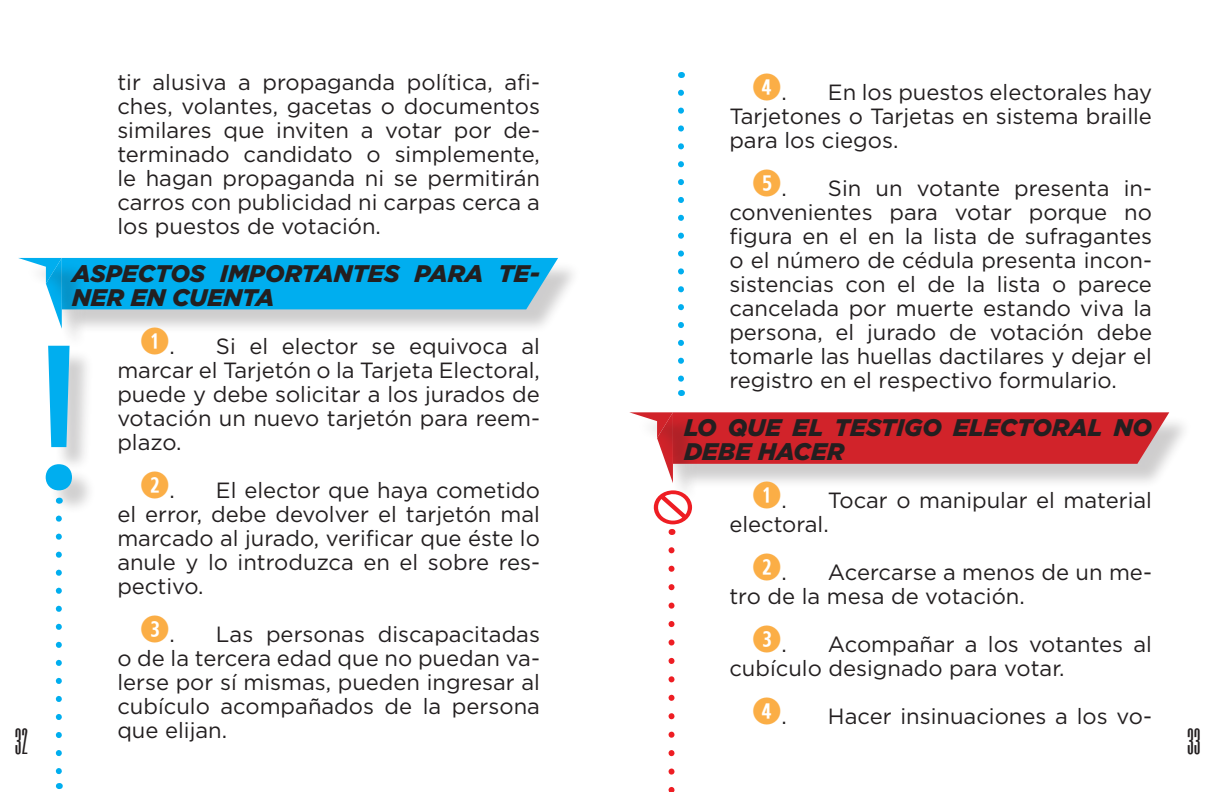
<style>
.page{position:relative;width:1224px;height:792px;background:#fff}
.page>*{position:absolute;margin:0;border:0;box-sizing:border-box;transform-origin:0 0}
.t1{font:30px "Six Caps";color:#231f20}
.parrafo_1{font:italic 900 24px/24px "Gotham";color:#231f20}
.Estilo_de_párrafo_sa{font:22px/24px "Gotham";color:#231f20;text-align:justify}
.s1{font-family:"Combi Numerals Ltd";font-size:36px;color:#fbae46}
</style>
<div class="page">
<div style="left:676px;top:415px;width:517px;height:74px;background:#231f20;opacity:.22"></div>
<div style="left:661px;top:418px;width:37px;height:87px;background:#231f20;opacity:.21"></div>
<svg style="left:629px;top:412px;width:540px;height:71px;background:#d66367"></svg>
<div style="left:65px;top:261px;width:517px;height:73px;background:#231f20;opacity:.22"></div>
<div style="left:50px;top:263px;width:37px;height:88px;background:#231f20;opacity:.21"></div>
<svg style="left:18px;top:258px;width:540px;height:71px;background:#4cbfea"></svg>
<div style="left:49px;top:349px;width:47px;height:166px;background:#231f20;opacity:.21"></div>
<svg style="left:46px;top:346px;width:26px;height:144px"></svg>
<svg style="left:56px;top:519px;width:6px;height:256px"></svg>
<svg style="left:678px;top:93px;width:6px;height:289px"></svg>
<svg style="left:654px;top:490px;width:38px;height:45px"></svg>
<svg style="left:669px;top:550px;width:6px;height:242px"></svg>
<p class="Estilo_de_párrafo_sa" style="left:729px;top:80px;width:424px;text-indent:23px"><span class="s1">4</span>. En los puestos electorales hay Tarjetones o Tarjetas en sistema braille para los ciegos.</p>
<p class="Estilo_de_párrafo_sa" style="left:729px;top:176px;width:424px;text-indent:23px"><span class="s1">5</span>. Sin un votante presenta in&shy;convenientes para votar porque no figura en el en la lista de sufragantes o el número de cédula presenta incon&shy;sistencias con el de la lista o parece cancelada por muerte estando viva la persona, el jurado de votación debe tomarle las huellas dactilares y dejar el registro en el respectivo formulario.</p>
<p class="parrafo_1" style="left:684px;top:415px;width:469px">LO QUE EL TESTIGO ELECTORAL NO<br>DEBE HACER</p>
<p class="Estilo_de_párrafo_sa" style="left:729px;top:488px;width:424px;text-indent:23px"><span class="s1">1</span>. Tocar o manipular el material electoral.</p>
<p class="Estilo_de_párrafo_sa" style="left:729px;top:560px;width:424px;text-indent:23px"><span class="s1">2</span>. Acercarse a menos de un me&shy;tro de la mesa de votación.</p>
<p class="Estilo_de_párrafo_sa" style="left:729px;top:632px;width:424px;text-indent:23px"><span class="s1">3</span>. Acompañar a los votantes al cubículo designado para votar.</p>
<p class="Estilo_de_párrafo_sa" style="left:752px;top:704px;width:401px"><span class="s1">4</span>. Hacer insinuaciones a los vo-</p>
<p class="Estilo_de_párrafo_sa" style="left:117px;top:69px;width:424px">tir alusiva a propaganda política, afi&shy;ches, volantes, gacetas o documentos similares que inviten a votar por de&shy;terminado candidato o simplemente, le hagan propaganda ni se permitirán carros con publicidad ni carpas cerca a los puestos de votación.</p>
<p class="parrafo_1" style="left:72px;top:261px;width:470px">ASPECTOS IMPORTANTES PARA TE-<br>NER EN CUENTA</p>
<p class="Estilo_de_párrafo_sa" style="left:117px;top:333px;width:424px;text-indent:23px"><span class="s1">1</span>. Si el elector se equivoca al marcar el Tarjetón o la Tarjeta Electoral, puede y debe solicitar a los jurados de votación un nuevo tarjetón para reem&shy;plazo.</p>
<p class="Estilo_de_párrafo_sa" style="left:117px;top:477px;width:424px;text-indent:23px"><span class="s1">2</span>. El elector que haya cometido el error, debe devolver el tarjetón mal marcado al jurado, verificar que éste lo anule y lo introduzca en el sobre res&shy;pectivo.</p>
<p class="Estilo_de_párrafo_sa" style="left:117px;top:621px;width:424px;text-indent:23px"><span class="s1">3</span>. Las personas discapacitadas o de la tercera edad que no puedan va&shy;lerse por sí mismas, pueden ingresar al cubículo acompañados de la persona que elijan.</p>
<h1 class="t1" style="left:15px;top:720px;width:14px">32</h1>
<h1 class="t1" style="left:1187px;top:720px;width:15px">33</h1>
</div>
